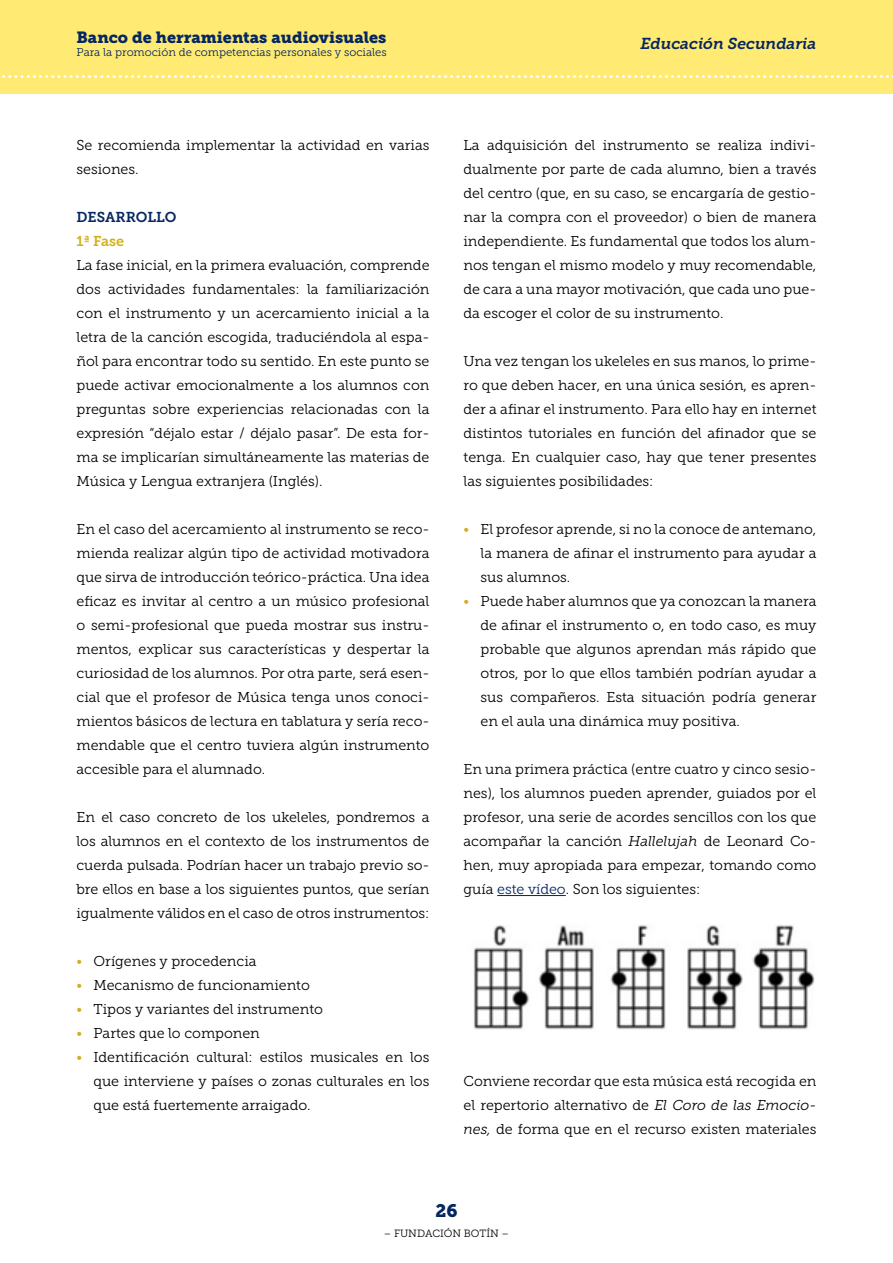
<style>
.page{position:relative;width:893px;height:1263px;background:#fff}
.page>*{position:absolute;margin:0;border:0;box-sizing:border-box;transform-origin:0 0}
.t1{font:18px "Museo Slab 900";color:#052661}
.t2{font:16.2px "Museo Slab 900";color:#052661}
.t3{font:italic 15.75px "Museo Slab 700";color:#052661}
.t4{font:14.25px/24px "Museo Slab 300";color:#000;text-align:justify}
.t5{font:14.25px "Museo Slab 700";color:#052661}
.t6{font:14.25px "Museo Slab 700";color:#d3b019}
.t7{font:11.25px "Museo Slab 300";color:#052661}
.t8{font:10.5px "Museo Slab 300";color:#000}
.s1{color:#d3b019}
.s2{font-style:italic}
.s3{color:#052661}
</style>
<div class="page">
<div style="left:0;top:0;width:893px;height:94px;background:#ffeb73"></div>
<svg style="left:2px;top:75px;width:891px;height:3px"></svg>
<hr style="left:497px;top:895px;width:69px;height:1px;background:#052661">
<img style="left:473px;top:925px;width:342px;height:105px">
<p class="t2" style="left:77px;top:28px;width:311px">Banco de herramientas audiovisuales</p>
<p class="t7" style="left:77px;top:46px;width:312px">Para la promoción de competencias personales y sociales</p>
<p class="t4" style="left:77px;top:133px;width:354px">Se recomienda implementar la actividad en varias sesiones.</p>
<p class="t5" style="left:77px;top:209px;width:102px">DESARROLLO</p>
<p class="t6" style="left:77px;top:233px;width:49px">1ª Fase</p>
<p class="t4" style="left:77px;top:253px;width:354px">La fase inicial, en la primera evaluación, comprende dos actividades fundamentales: la familiarización con el instrumento y un acercamiento inicial a la letra de la canción escogida, traduciéndola al espa&shy;ñol para encontrar todo su sentido. En este punto se puede activar emocionalmente a los alumnos con preguntas sobre experiencias relacionadas con la expresión “déjalo estar / déjalo pasar”. De esta for&shy;ma se implicarían simultáneamente las materias de Música y Lengua extranjera (Inglés).</p>
<p class="t4" style="left:77px;top:517px;width:354px">En el caso del acercamiento al instrumento se reco&shy;mienda realizar algún tipo de actividad motivadora que sirva de introducción teórico-práctica. Una idea eficaz es invitar al centro a un músico profesional o semi-profesional que pueda mostrar sus instru&shy;mentos, explicar sus características y despertar la curiosidad de los alumnos. Por otra parte, será esen&shy;cial que el profesor de Música tenga unos conoci&shy;mientos básicos de lectura en tablatura y sería reco&shy;mendable que el centro tuviera algún instrumento accesible para el alumnado.</p>
<p class="t4" style="left:77px;top:805px;width:354px">En el caso concreto de los ukeleles, pondremos a los alumnos en el contexto de los instrumentos de cuerda pulsada. Podrían hacer un trabajo previo so&shy;bre ellos en base a los siguientes puntos, que serían igualmente válidos en el caso de otros instrumentos:</p>
<p class="t4" style="left:77px;top:949px;width:182px"><span class="s1">•</span> Orígenes y procedencia</p>
<p class="t4" style="left:77px;top:973px;width:235px"><span class="s1">•</span> Mecanismo de funcionamiento</p>
<p class="t4" style="left:77px;top:997px;width:248px"><span class="s1">•</span> Tipos y variantes del instrumento</p>
<p class="t4" style="left:77px;top:1021px;width:185px"><span class="s1">•</span> Partes que lo componen</p>
<p class="t4" style="left:94px;top:1045px;width:337px;text-indent:-17px"><span class="s1">•</span> Identificación cultural: estilos musicales en los que interviene y países o zonas culturales en los que está fuertemente arraigado.</p>
<p class="t3" style="left:640px;top:34px;width:177px">Educación Secundaria</p>
<p class="t4" style="left:463px;top:133px;width:354px">La adquisición del instrumento se realiza indivi&shy;dualmente por parte de cada alumno, bien a través del centro (que, en su caso, se encargaría de gestio&shy;nar la compra con el proveedor) o bien de manera independiente. Es fundamental que todos los alum&shy;nos tengan el mismo modelo y muy recomendable, de cara a una mayor motivación, que cada uno pue&shy;da escoger el color de su instrumento.</p>
<p class="t4" style="left:463px;top:349px;width:354px">Una vez tengan los ukeleles en sus manos, lo prime&shy;ro que deben hacer, en una única sesión, es apren&shy;der a afinar el instrumento. Para ello hay en internet distintos tutoriales en función del afinador que se tenga. En cualquier caso, hay que tener presentes las siguientes posibilidades:</p>
<p class="t4" style="left:480px;top:517px;width:337px;text-indent:-17px"><span class="s1">•</span> El profesor aprende, si no la conoce de antemano, la manera de afinar el instrumento para ayudar a sus alumnos.</p>
<p class="t4" style="left:480px;top:589px;width:337px;text-indent:-17px"><span class="s1">•</span> Puede haber alumnos que ya conozcan la manera de afinar el instrumento o, en todo caso, es muy probable que algunos aprendan más rápido que otros, por lo que ellos también podrían ayudar a sus compañeros. Esta situación podría generar en el aula una dinámica muy positiva.</p>
<p class="t4" style="left:463px;top:757px;width:354px">En una primera práctica (entre cuatro y cinco sesio&shy;nes), los alumnos pueden aprender, guiados por el profesor, una serie de acordes sencillos con los que acompañar la canción <span class="s2">Hallelujah</span> de Leonard Co&shy;hen, muy apropiada para empezar, tomando como guía <span class="s3">este vídeo</span>. Son los siguientes:</p>
<p class="t4" style="left:463px;top:1069px;width:354px">Conviene recordar que esta música está recogida en el repertorio alternativo de <span class="s2">El Coro de las Emocio&shy;nes,</span> de forma que en el recurso existen materiales</p>
<p class="t1" style="left:435px;top:1201px;width:24px">26</p>
<p class="t8" style="left:384px;top:1227px;width:127px">– FUNDACIÓN BOTÍN –</p>
</div>
